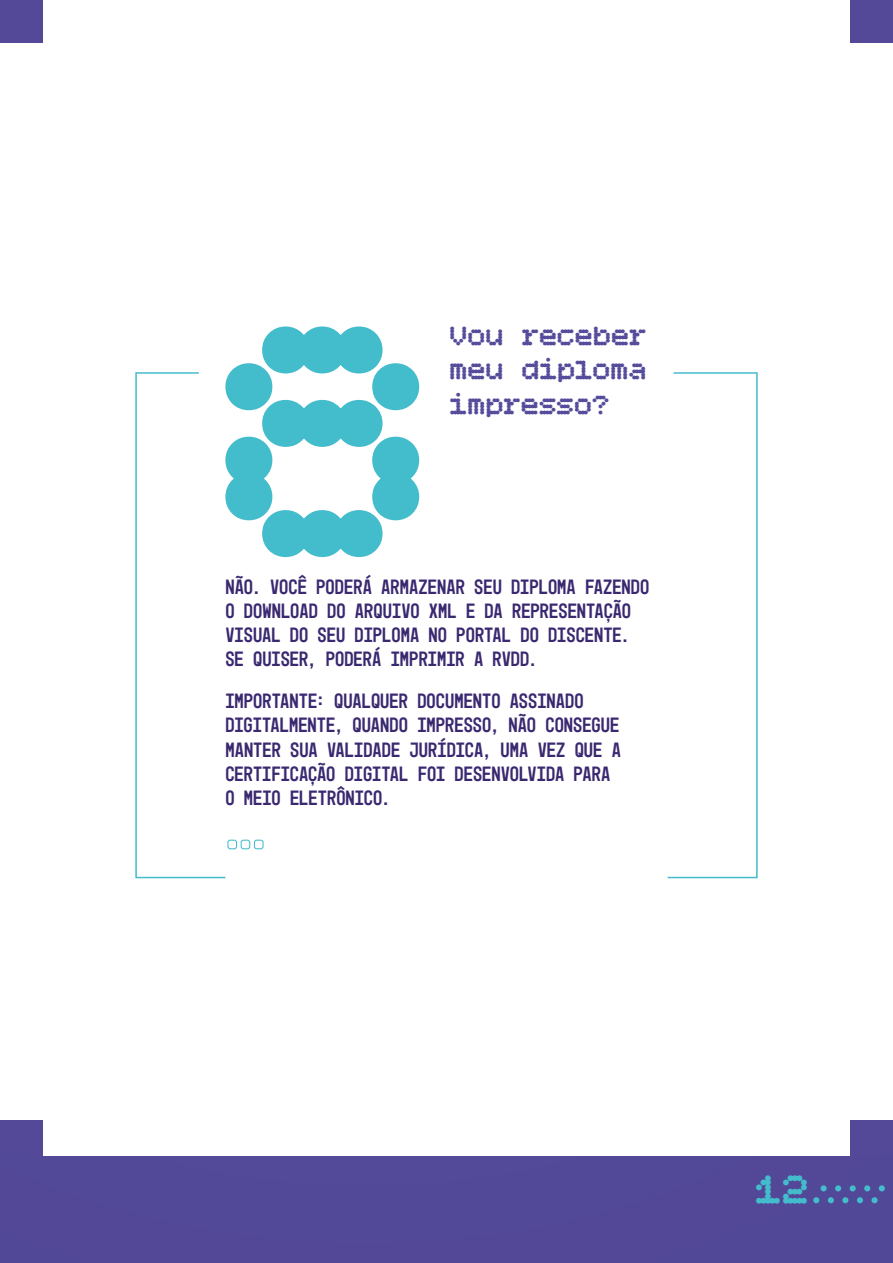
<style>
.page{position:relative;width:893px;height:1263px;background:#fff}
.page>*{position:absolute;margin:0;border:0;box-sizing:border-box;transform-origin:0 0}
.t1{font:367.2px "Bitcount Mono Single Medium Circle";color:#43bccb}
.t2{font:45px "Bitcount Mono Single Medium Circle";color:#43bccb}
.t3{font:30px/34.5px "Bitcount Mono Single Medium Circle";color:#554d9b;text-align:justify}
.t4{font:21px/24.2px "Mono 45 Headline";color:#3a2870}
</style>
<div class="page">
<div style="left:850px;top:1120px;width:43px;height:100px;background:#544998"></div>
<div style="left:0;top:1120px;width:43px;height:100px;background:#544998"></div>
<div style="left:0;top:1157px;width:893px;height:106px;background:#524898"></div>
<div style="left:0;top:0;width:43px;height:43px;background:#544998"></div>
<div style="left:850px;top:0;width:43px;height:43px;background:#544998"></div>
<svg style="left:813px;top:1197px;width:6px;height:6px"></svg>
<svg style="left:828px;top:1197px;width:6px;height:6px"></svg>
<svg style="left:842px;top:1197px;width:6px;height:6px"></svg>
<svg style="left:857px;top:1197px;width:6px;height:6px"></svg>
<div style="left:871px;top:1197px;width:7px;height:6px;background:#43bccb;border-radius:50%"></div>
<div style="left:820px;top:1185px;width:7px;height:6px;background:#43bccb;border-radius:50%"></div>
<svg style="left:835px;top:1185px;width:6px;height:6px"></svg>
<svg style="left:850px;top:1185px;width:6px;height:6px"></svg>
<svg style="left:864px;top:1185px;width:6px;height:6px"></svg>
<svg style="left:879px;top:1185px;width:6px;height:6px"></svg>
<svg style="left:135px;top:372px;width:623px;height:507px"></svg>
<div style="left:227px;top:840px;width:10px;height:9px;border:1px solid #43bccb;border-radius:2px"></div>
<div style="left:241px;top:840px;width:9px;height:9px;border:1px solid #43bccb;border-radius:2px"></div>
<div style="left:254px;top:840px;width:10px;height:9px;border:1px solid #43bccb;border-radius:2px"></div>
<h1 class="t1" style="left:230px;top:180px;width:222px">8</h1>
<h3 class="t3" style="left:451px;top:317px;width:199px">Vou receber meu diploma impresso?</h3>
<p class="t4" style="left:225px;top:574px;width:426px">NÃO. VOCÊ PODERÁ ARMAZENAR SEU DIPLOMA FAZENDO O DOWNLOAD DO ARQUIVO XML E DA REPRESENTAÇÃO VISUAL DO SEU DIPLOMA NO PORTAL DO DISCENTE.<br>SE QUISER, PODERÁ IMPRIMIR A RVDD.</p>
<p class="t4" style="left:225px;top:689px;width:397px">IMPORTANTE: QUALQUER DOCUMENTO ASSINADO DIGITALMENTE, QUANDO IMPRESSO, NÃO CONSEGUE MANTER SUA VALIDADE JURÍDICA, UMA VEZ QUE A CERTIFICAÇÃO DIGITAL FOI DESENVOLVIDA PARA O MEIO ELETRÔNICO.</p>
<h2 class="t2" style="left:757px;top:1157px;width:55px">12</h2>
</div>
